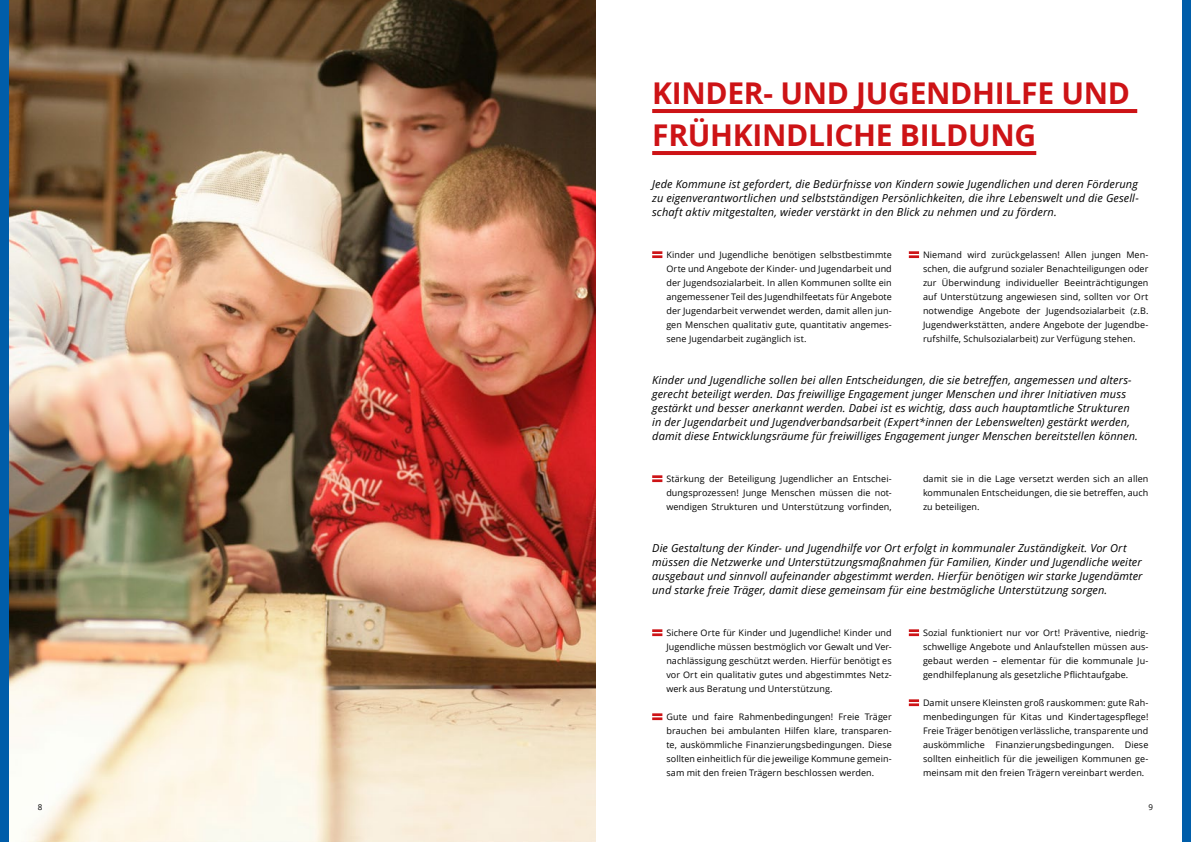
<style>
.page{position:relative;width:1191px;height:842px;background:#fff}
.page>*{position:absolute;margin:0;border:0;box-sizing:border-box;transform-origin:0 0}
.t1{font:700 30px/42px "Open Sans";letter-spacing:-.01em;color:#cd1316}
.t2{font:italic 11px/14px "Open Sans";letter-spacing:.01em;color:#000}
.t3{font:9px/14px "Open Sans";letter-spacing:.01em;color:#000;text-align:justify}
.t4{font:8px "Open Sans";color:#000}
</style>
<div class="page">
<img style="left:8px;top:0;width:587px;height:842px">
<div style="left:1182px;top:0;width:9px;height:842px;background:#005da9"></div>
<div style="left:0;top:0;width:8px;height:842px;background:#005da9"></div>
<hr style="left:652px;top:109px;width:485px;height:4px;background:#cd1316">
<hr style="left:652px;top:151px;width:384px;height:4px;background:#cd1316">
<svg style="left:652px;top:251px;width:10px;height:7px"></svg>
<svg style="left:652px;top:629px;width:10px;height:7px"></svg>
<svg style="left:652px;top:713px;width:10px;height:7px"></svg>
<svg style="left:909px;top:251px;width:10px;height:7px"></svg>
<svg style="left:909px;top:629px;width:10px;height:7px"></svg>
<svg style="left:909px;top:699px;width:10px;height:7px"></svg>
<svg style="left:652px;top:475px;width:10px;height:7px"></svg>
<h1 class="t1" style="left:652px;top:71px;width:479px">KINDER- UND JUGENDHILFE UND<br>FRÜHKINDLICHE BILDUNG</h1>
<p class="t2" style="left:652px;top:177px;width:488px;text-align:justify">Jede Kommune ist gefordert, die Bedürfnisse von Kindern sowie Jugendlichen und deren Förderung zu eigenverantwortlichen und selbstständigen Persönlichkeiten, die ihre Lebenswelt und die Gesell&shy;schaft aktiv mitgestalten, wieder verstärkt in den Blick zu nehmen und zu fördern.</p>
<p class="t3" style="left:666px;top:248px;width:227px">Kinder und Jugendliche benötigen selbstbestimmte Orte und Angebote der Kinder- und Jugendarbeit und der Jugendsozialarbeit. In allen Kommunen sollte ein angemessener Teil des Jugendhilfeetats für Angebote der Jugendarbeit verwendet werden, damit allen jun&shy;gen Menschen qualitativ gute, quantitativ angemes&shy;sene Jugendarbeit zugänglich ist.</p>
<p class="t3" style="left:923px;top:248px;width:227px">Niemand wird zurückgelassen! Allen jungen Men&shy;schen, die aufgrund sozialer Benachteiligungen oder zur Überwindung individueller Beeinträchtigungen auf Unterstützung angewiesen sind, sollten vor Ort notwendige Angebote der Jugendsozialarbeit (z.B.<br>Jugendwerkstätten, andere Angebote der Jugendbe&shy;rufshilfe, Schulsozialarbeit) zur Verfügung stehen.</p>
<p class="t2" style="left:652px;top:373px;width:487px">Kinder und Jugendliche sollen bei allen Entscheidungen, die sie betreffen, angemessen und alters&shy;gerecht beteiligt werden. Das freiwillige Engagement junger Menschen und ihrer Initiativen muss gestärkt und besser anerkannt werden. Dabei ist es wichtig, dass auch hauptamtliche Strukturen in der Jugendarbeit und Jugendverbandsarbeit (Expert*innen der Lebenswelten) gestärkt werden, damit diese Entwicklungsräume für freiwilliges Engagement junger Menschen bereitstellen können.</p>
<p class="t3" style="left:666px;top:472px;width:227px">Stärkung der Beteiligung Jugendlicher an Entschei&shy;dungsprozessen! Junge Menschen müssen die not&shy;wendigen Strukturen und Unterstützung vorfinden,</p>
<p class="t3" style="left:923px;top:472px;width:227px">damit sie in die Lage versetzt werden sich an allen kommunalen Entscheidungen, die sie betreffen, auch zu beteiligen.</p>
<p class="t2" style="left:652px;top:541px;width:492px">Die Gestaltung der Kinder- und Jugendhilfe vor Ort erfolgt in kommunaler Zuständigkeit. Vor Ort müssen die Netzwerke und Unterstützungsmaßnahmen für Familien, Kinder und Jugendliche weiter ausgebaut und sinnvoll aufeinander abgestimmt werden. Hierfür benötigen wir starke Jugendämter und starke freie Träger, damit diese gemeinsam für eine bestmögliche Unterstützung sorgen.</p>
<p class="t3" style="left:666px;top:626px;width:227px">Sichere Orte für Kinder und Jugendliche! Kinder und Jugendliche müssen bestmöglich vor Gewalt und Ver&shy;nachlässigung geschützt werden. Hierfür benötigt es vor Ort ein qualitativ gutes und abgestimmtes Netz&shy;werk aus Beratung und Unterstützung.</p>
<p class="t3" style="left:666px;top:710px;width:227px">Gute und faire Rahmenbedingungen! Freie Träger brauchen bei ambulanten Hilfen klare, transparen&shy;te, auskömmliche Finanzierungsbedingungen. Diese sollten einheitlich für die jeweilige Kommune gemein&shy;sam mit den freien Trägern beschlossen werden.</p>
<p class="t3" style="left:923px;top:626px;width:227px">Sozial funktioniert nur vor Ort! Präventive, niedrig&shy;schwellige Angebote und Anlaufstellen müssen aus&shy;gebaut werden – elementar für die kommunale Ju&shy;gendhilfeplanung als gesetzliche Pflichtaufgabe.</p>
<p class="t3" style="left:923px;top:696px;width:227px">Damit unsere Kleinsten groß rauskommen: gute Rah&shy;menbedingungen für Kitas und Kindertagespflege!<br>Freie Träger benötigen verlässliche, transparente und auskömmliche Finanzierungsbedingungen. Diese sollten einheitlich für die jeweiligen Kommunen ge&shy;meinsam mit den freien Trägern vereinbart werden.</p>
<p class="t4" style="left:38px;top:802px;width:6px">8</p>
<p class="t4" style="left:1148px;top:802px;width:6px">9</p>
</div>
